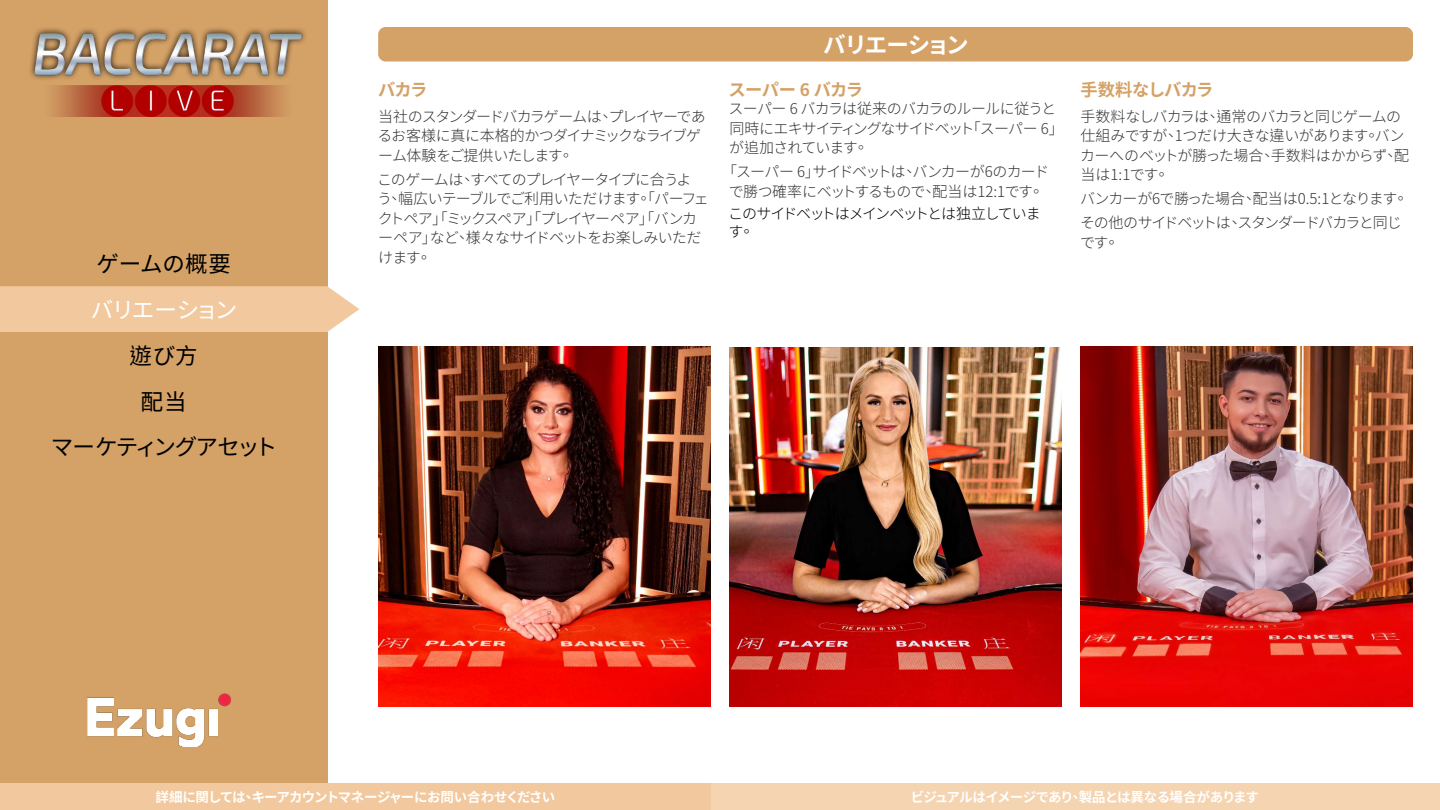
<style>
.page{position:relative;width:1440px;height:810px;background:#fff}
.page>*{position:absolute;margin:0;border:0;box-sizing:border-box;transform-origin:0 0}
.t1{font:22.5px/45.8px "Noto Sans CJ Ktc";letter-spacing:-.03em;color:#000;text-align:center}
.t2{font:700 22.5px "Noto Sans CJ Ktc";letter-spacing:-.08em;color:#fff}
.t3{font:22.5px "Noto Sans CJ Ktc";letter-spacing:-.08em;color:#fff}
.t4{font:700 17.25px "Noto Sans CJ Ktc";letter-spacing:-.04em;color:#d4a166}
.t5{font:300 15px/19.5px "Noto Sans CJ Ktc";letter-spacing:-.06em;color:#333}
.t6{font:300 15px/24px "Noto Sans CJ Ktc";letter-spacing:-.08em;color:#333}
.t7{font:300 15px/18px "Noto Sans CJ Ktc";letter-spacing:-.08em;color:#000}
.t8{font:700 13.5px "Noto Sans CJ Ktc";letter-spacing:-.06em;color:#fff}
.t9{font:13.5px "Lato";color:#fff}
</style>
<div class="page">
<div style="left:378px;top:27px;width:1035px;height:35px;background:#d4a166;border-radius:8px"></div>
<img style="left:729px;top:347px;width:333px;height:360px">
<img style="left:378px;top:346px;width:333px;height:361px">
<img style="left:1081px;top:346px;width:332px;height:361px">
<div style="left:0;top:783px;width:1440px;height:27px;background:#f5d4b1"></div>
<div style="left:0;top:783px;width:711px;height:27px;background:#f2c99e"></div>
<div style="left:0;top:0;width:327px;height:783px;background:#d4a166"></div>
<img style="left:30px;top:28px;width:275px;height:89px">
<img style="left:87px;top:693px;width:144px;height:54px">
<div style="left:0;top:286px;width:359px;height:46px;background:#f2c99e"></div>
<h1 class="t1" style="left:96px;top:242px;width:136px">ゲームの概要</h1>
<h1 class="t3" style="left:91px;top:297px;width:148px">バリエーション</h1>
<h1 class="t1" style="left:51px;top:333px;width:228px">遊び方<br>配当<br>マーケティングアセット</h1>
<p class="t4" style="left:378px;top:80px;width:51px">バカラ</p>
<p class="t5" style="left:377px;top:107px;width:330px">当社のスタンダードバカラゲームは、プレイヤーであるお客様に真に本格的かつダイナミックなライブゲーム体験をご提供いたします。</p>
<p class="t5" style="left:377px;top:170px;width:333px">このゲームは、すべてのプレイヤータイプに合うよう、幅広いテーブルでご利用いただけます。「パーフェクトペア」「ミックスペア」「プレイヤーペア」「バンカーペア」など、様々なサイドベットをお楽しみいただけます。</p>
<h1 class="t2" style="left:823px;top:32px;width:147px">バリエーション</h1>
<p class="t4" style="left:729px;top:80px;width:136px">スーパー 6 バカラ</p>
<p class="t5" style="left:729px;top:99px;width:337px">スーパー 6 バカラは従来のバカラのルールに従うと同時にエキサイティングなサイドベット「スーパー 6」が追加されています。</p>
<p class="t5" style="left:722px;top:162px;width:328px;text-align:center">「スーパー 6」サイドベットは、バンカーが6のカードで勝つ確率にベットするもので、配当は12:1です。</p>
<p class="t7" style="left:728px;top:205px;width:314px">このサイドベットはメインベットとは独立しています。</p>
<p class="t4" style="left:1081px;top:80px;width:134px">手数料なしバカラ</p>
<p class="t5" style="left:1080px;top:107px;width:330px">手数料なしバカラは、通常のバカラと同じゲームの仕組みですが、1つだけ大きな違いがあります。バンカーへのベットが勝った場合、手数料はかからず、配当は1:1です。</p>
<p class="t6" style="left:1080px;top:187px;width:329px">バンカーが6で勝った場合、配当は0.5:1となります。その他のサイドベットは、スタンダードバカラと同じ</p>
<p class="t5" style="left:1080px;top:233px;width:41px">です。</p>
<p class="t8" style="left:156px;top:789px;width:401px">詳細に関しては、キーアカウントマネージャーにお問い合わせください</p>
<p class="t8" style="left:911px;top:789px;width:350px">ビジュアルはイメージであり、製品とは異なる場合があります</p>
<p class="t9" style="left:241px;top:790px;width:16px">詳細に関しては、キーアカウントマネージャーにお問い合わせください</p>
<p class="t9" style="left:984px;top:790px;width:9px">ビジュアルはメージであり、製品とは異なる場合があります</p>
</div>
